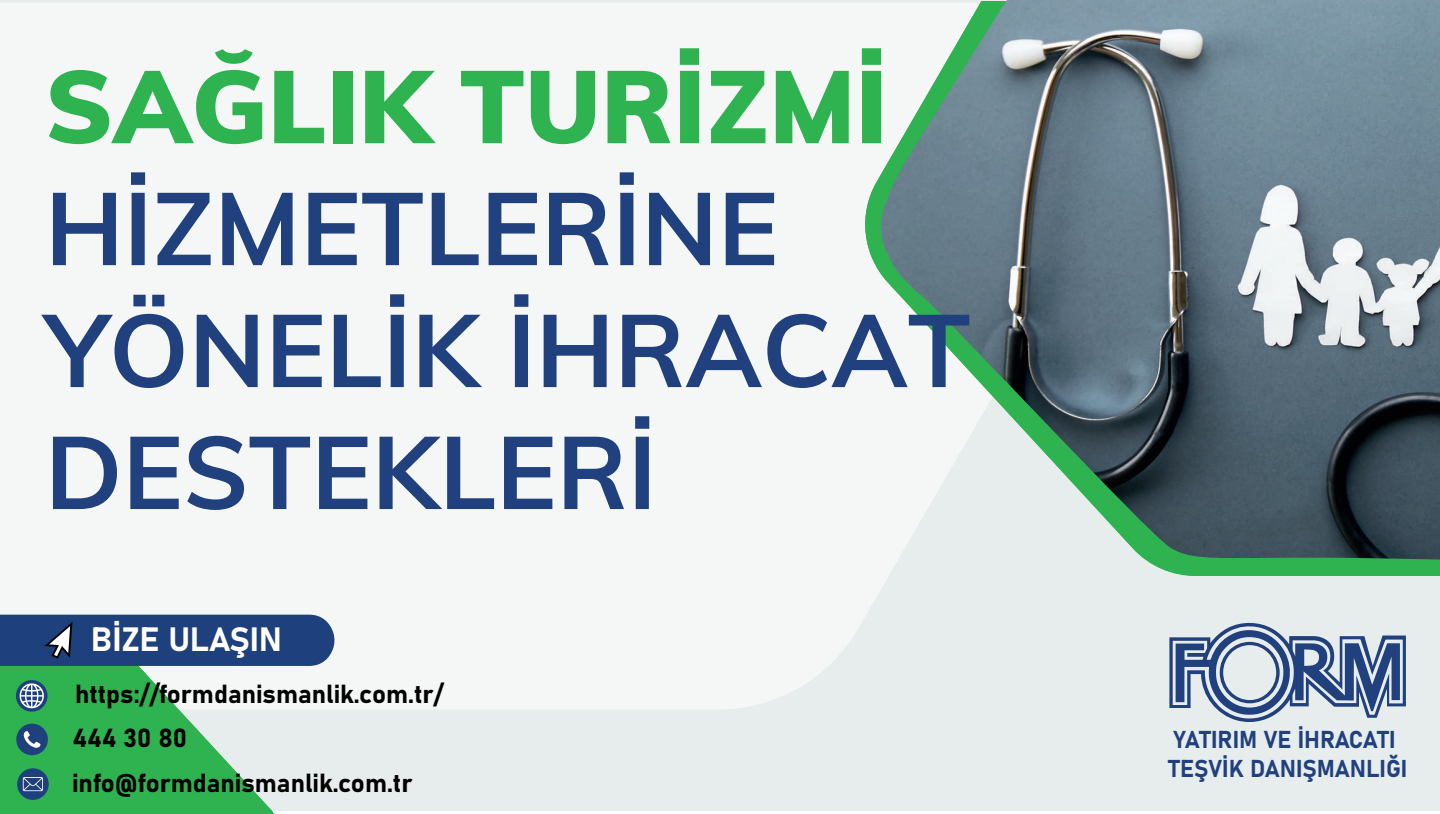
<style>
.page{position:relative;width:1440px;height:814px;background:#fff}
.page>*{position:absolute;margin:0;border:0;box-sizing:border-box;transform-origin:0 0}
.t1{font:700 101.6px/121.9px "Muli";color:#20407e}
.t2{font:900 101.6px "Muli";color:#2eb350}
.t3{font:33.3px "Bahnschrift";color:#fff}
.t4{font:25.8px/44.1px "Bahnschrift";color:#000}
.t5{font:24.1px/28.9px "Bahnschrift";color:#20407e}
</style>
<div class="page">
<div style="left:0;top:0;width:1440px;height:810px;background:#e7eded"></div>
<div style="left:0;top:3px;width:888px;height:706px;background:#f5f7f7"></div>
<svg style="left:865px;top:3px;width:575px;height:573px"></svg>
<svg style="left:274px;top:666px;width:13px;height:145px"></svg>
<svg style="left:0;top:666px;width:274px;height:148px;fill:#2eb350"></svg>
<svg style="left:0;top:614px;width:336px;height:52px;background:#274780"></svg>
<svg style="left:16px;top:680px;width:32px;height:31px"></svg>
<svg style="left:20px;top:683px;width:24px;height:25px"></svg>
<div style="left:16px;top:723px;width:32px;height:32px;background:#1e407c;border-radius:50%"></div>
<svg style="left:24px;top:731px;width:17px;height:16px"></svg>
<div style="left:17px;top:768px;width:32px;height:31px;background:#1e407c;border-radius:50%"></div>
<svg style="left:23px;top:777px;width:20px;height:14px"></svg>
<img style="left:881px;top:0;width:559px;height:559px">
<svg style="left:1169px;top:622px;width:237px;height:100px"></svg>
<h1 class="t2" style="left:45px;top:32px;width:844px">SAĞLIK TURİZMİ</h1>
<h1 class="t1" style="left:45px;top:163px;width:927px">HİZMETLERİNE<br>YÖNELİK İHRACAT<br>DESTEKLERİ</h1>
<p class="t3" style="left:91px;top:613px;width:193px">BİZE ULAŞIN</p>
<p class="t4" style="left:72px;top:670px;width:373px">https://formdanismanlik.com.tr/<br>444 30 80 info@formdanismanlik.com.tr</p>
<p class="t5" style="left:1168px;top:723px;width:240px">YATIRIM VE İHRACATI<br>TEŞVİK DANIŞMANLIĞI</p>
</div>
